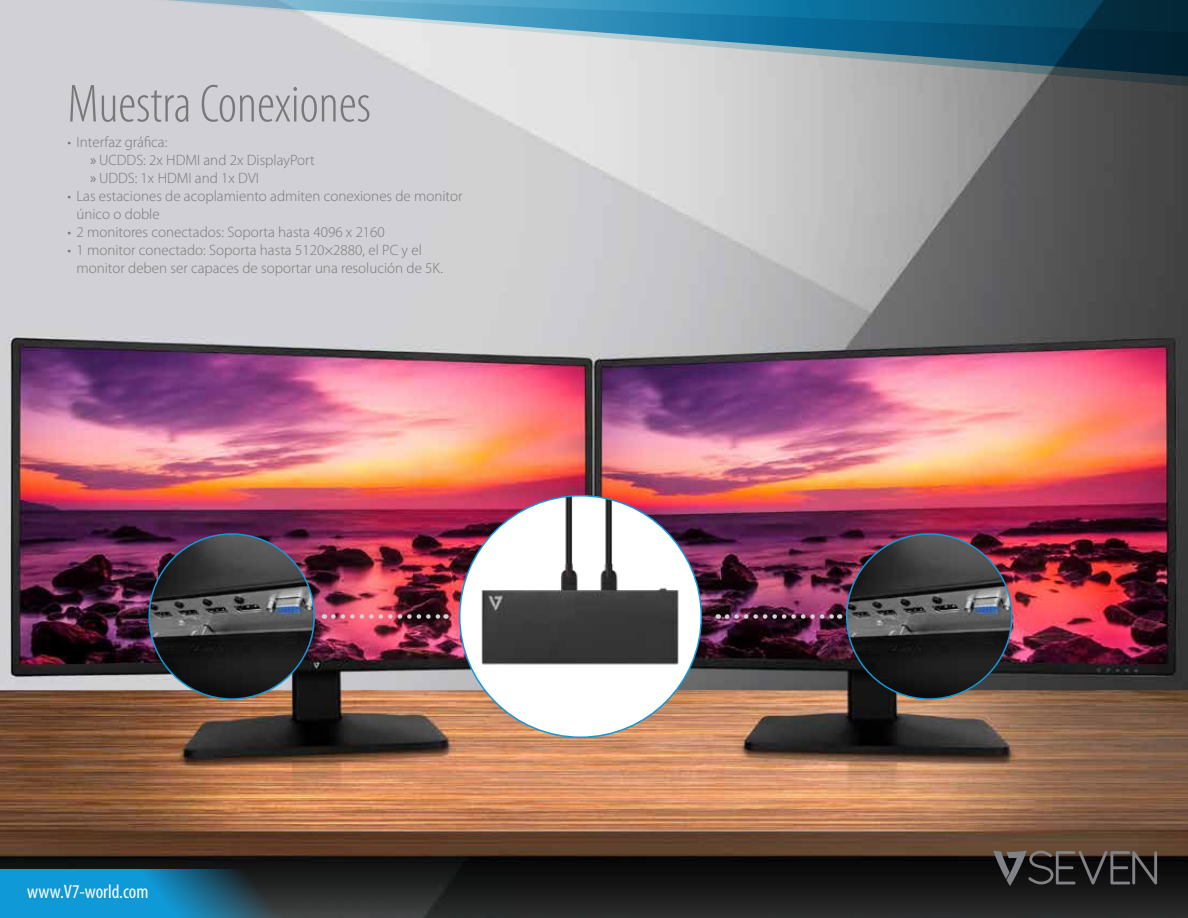
<style>
.page{position:relative;width:1188px;height:918px;background:#fff}
.page>*{position:absolute;margin:0;border:0;box-sizing:border-box;transform-origin:0 0}
.t1{font:300 condensed 54px "Myriad Pro";color:#78787a}
.t2{font:condensed 19.5px "Myriad Pro";color:#fff}
.t3{font:300 15px/18px "Myriad Pro";color:#78787a}
.s1{font-weight:400}
</style>
<div class="page">
<img style="left:0;top:87px;width:1188px;height:831px">
<svg style="left:0;top:0;width:1188px;height:87px;background:#87a4b3"></svg>
<svg style="left:0;top:869px;width:515px;height:49px;background:#1c556e"></svg>
<svg style="left:993px;top:851px;width:164px;height:35px;background:#343232"></svg>
<div style="left:460px;top:496px;width:241px;height:241px;background:#fff;border-radius:50%"></div>
<img style="left:472px;top:496px;width:215px;height:188px">
<img style="left:149px;top:534px;width:165px;height:165px;border-radius:82px">
<img style="left:847px;top:534px;width:165px;height:165px;border-radius:82px">
<svg style="left:333px;top:614px;width:114px;height:5px"></svg>
<svg style="left:727px;top:614px;width:113px;height:5px"></svg>
<h1 class="t1" style="left:68px;top:72px;width:305px">Muestra Conexiones</h1>
<p class="t3" style="left:90px;top:133px;width:226px;text-indent:-22px">• Interfaz gráfica:<br><span class="s1">»</span> UCDDS: 2x HDMI and 2x DisplayPort <span class="s1">»</span> UDDS: 1x HDMI and 1x DVI</p>
<p class="t3" style="left:76px;top:187px;width:388px;text-indent:-9px">• Las estaciones de acoplamiento admiten conexiones de monitor único o doble</p>
<p class="t3" style="left:68px;top:223px;width:319px">• 2 monitores conectados: Soporta hasta 4096 x 2160</p>
<p class="t3" style="left:76px;top:241px;width:368px;text-indent:-9px">• 1 monitor conectado: Soporta hasta 5120×2880, el PC y el monitor deben ser capaces de soportar una resolución de 5K.</p>
<h2 class="t2" style="left:27px;top:880px;width:123px">www.V7-world.com</h2>
</div>
